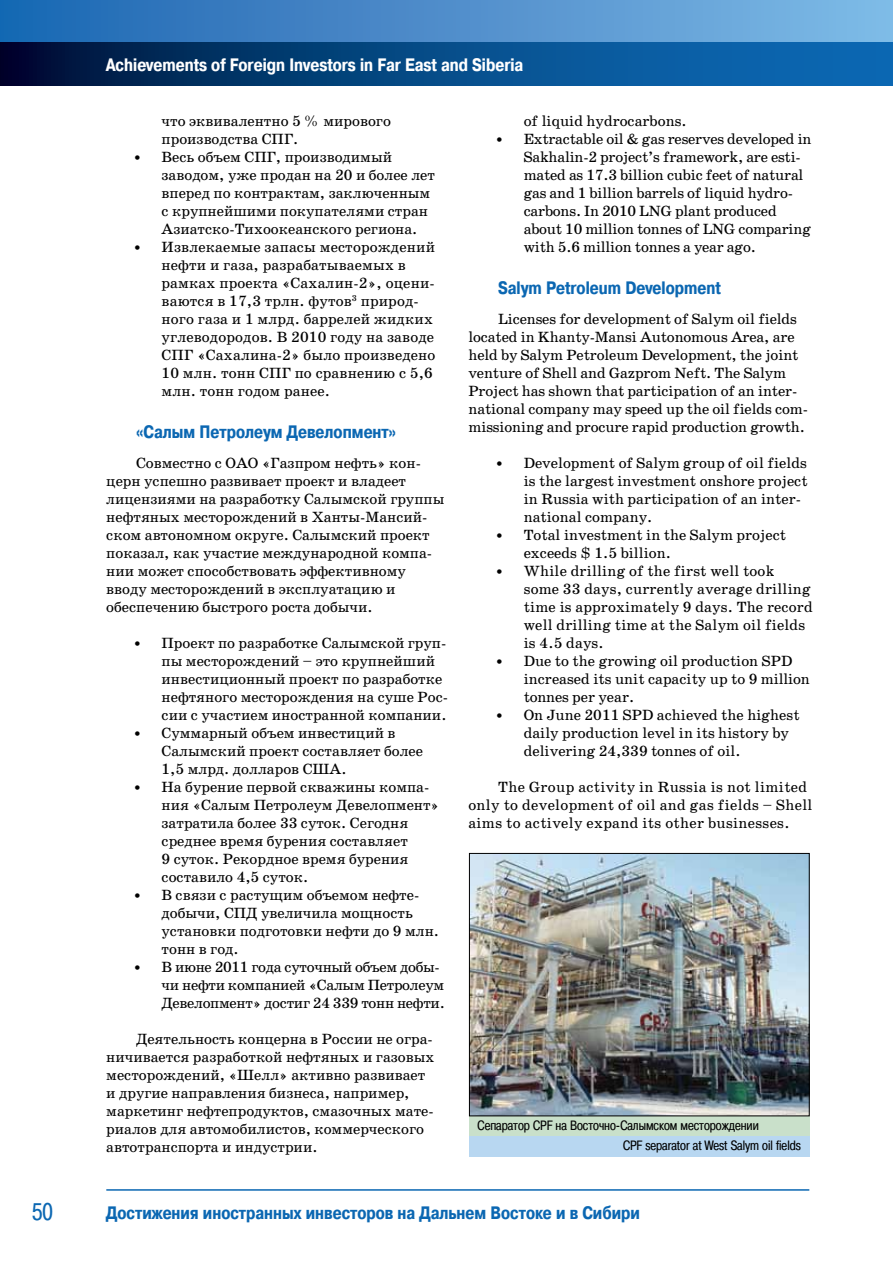
<style>
.page{position:relative;width:893px;height:1263px;background:#fff}
.page>*{position:absolute;margin:0;border:0;box-sizing:border-box;transform-origin:0 0}
.t1{font:24px "Pragmatica Cond C";color:#0b67b2}
.t2{font:700 18px "Pragmatica Cond C";color:#0b67b2}
.t3{font:700 18px "Pragmatica Cond C";color:#fff}
.t4{font:15px/18px "School Book C";color:#000}
.t5{font:15px/18px "School Book C";letter-spacing:.02em;color:#000}
.t6{font:15px/18px "School Book C";letter-spacing:-.02em;color:#000}
.t7{font:13.5px "Pragmatica Cond C";color:#000}
.s1{font-family:"Zapf Chancery";font-weight:500;font-style:italic}
</style>
<div class="page">
<div style="left:469px;top:1135px;width:341px;height:22px;background:#b8d7f1"></div>
<div style="left:469px;top:1116px;width:341px;height:20px;background:#c9e0ca"></div>
<img style="left:471px;top:855px;width:337px;height:259px">
<div style="left:469px;top:853px;width:341px;height:263px;border:1px solid #000"></div>
<svg style="left:0;top:0;width:893px;height:43px;background:#4c8dc9"></svg>
<svg style="left:0;top:43px;width:893px;height:42px;background:#054581"></svg>
<hr style="left:106px;top:1189px;width:703px;height:2px;background:#0b67b2">
<h1 class="t1" style="left:32px;top:1198px;width:22px">50</h1>
<p class="t3" style="left:106px;top:55px;width:419px">Achievements of Foreign Investors in Far East and Siberia</p>
<p class="t4" style="left:162px;top:112px;width:231px">что эквивалентно 5 % мирового производства СПГ.</p>
<p class="t4" style="left:162px;top:148px;width:275px;text-indent:-30px"><span class="s1">•</span>• Весь объем СПГ, производимый заводом, уже продан на 20 и более лет вперед по контрактам, заключенным с крупнейшими покупателями стран Азиатско-Тихоокеанского региона.</p>
<p class="t4" style="left:162px;top:238px;width:275px;text-indent:-30px"><span class="s1">•</span>• Извлекаемые запасы месторождений нефти и газа, разрабатываемых в рамках проекта «Сахалин-2», оцени&shy;ваются в 17,3 трлн. футов<sup>3</sup> природ&shy;ного газа и 1 млрд. баррелей жидких углеводородов. В 2010 году на заводе СПГ «Сахалина-2» было произведено 10 млн. тонн СПГ по сравнению с 5,6 млн. тонн годом ранее.</p>
<p class="t2" style="left:136px;top:422px;width:262px">«Салым Петролеум Девелопмент»</p>
<p class="t4" style="left:106px;top:454px;width:340px;text-indent:30px">Совместно с ОАО «Газпром нефть» кон&shy;церн успешно развивает проект и владеет лицензиями на разработку Салымской группы нефтяных месторождений в Ханты-Мансий&shy;ском автономном округе. Салымский проект показал, как участие международной компа&shy;нии может способствовать эффективному вводу месторождений в эксплуатацию и обеспечению быстрого роста добычи.</p>
<p class="t4" style="left:162px;top:634px;width:288px;text-indent:-30px"><span class="s1">•</span>• Проект по разработке Салымской груп&shy;пы месторождений – это крупнейший инвестиционный проект по разработке нефтяного месторождения на суше Рос&shy;сии с участием иностранной компании.</p>
<p class="t4" style="left:162px;top:724px;width:263px;text-indent:-30px"><span class="s1">•</span>• Суммарный объем инвестиций в<br>Салымский проект составляет более<br>1,5 млрд. долларов США.</p>
<p class="t4" style="left:162px;top:778px;width:279px;text-indent:-30px"><span class="s1">•</span>• На бурение первой скважины компа&shy;ния «Салым Петролеум Девелопмент» затратила более 33 суток. Сегодня среднее время бурения составляет<br>9 суток. Рекордное время бурения составило 4,5 суток.</p>
<p class="t4" style="left:162px;top:886px;width:279px;text-indent:-30px"><span class="s1">•</span>• В связи с растущим объемом нефте&shy;добычи, СПД увеличила мощность установки подготовки нефти до 9 млн. тонн в год.</p>
<p class="t6" style="left:162px;top:958px;width:285px;text-indent:-30px"><span class="s1">•</span>• В июне 2011 года суточный объем добы&shy;чи нефти компанией «Салым Петролеум<br>Девелопмент» достиг 24 339 тонн нефти.</p>
<p class="t4" style="left:106px;top:1030px;width:330px;text-indent:30px">Деятельность концерна в России не огра&shy;ничивается разработкой нефтяных и газовых месторождений, «Шелл» активно развивает и другие направления бизнеса, например, маркетинг нефтепродуктов, смазочных мате&shy;риалов для автомобилистов, коммерческого автотранспорта и индустрии.</p>
<p class="t4" style="left:524px;top:112px;width:164px">of liquid hydrocarbons.</p>
<p class="t4" style="left:524px;top:130px;width:289px;text-indent:-30px"><span class="s1">•</span>• Extractable oil &amp; gas reserves developed in Sakhalin-2 project’s framework, are esti&shy;mated as 17.3 billion cubic feet of natural gas and 1 billion barrels of liquid hydro&shy;carbons. In 2010 LNG plant produced about 10 million tonnes of LNG comparing with 5.6 million tonnes a year ago.</p>
<p class="t2" style="left:498px;top:278px;width:224px">Salym Petroleum Development</p>
<p class="t4" style="left:468px;top:310px;width:341px;text-indent:30px">Licenses for development of Salym oil fields located in Khanty-Mansi Autonomous Area, are held by Salym Petroleum Development, the joint venture of Shell and Gazprom Neft. The Salym Project has shown that participation of an inter&shy;national company may speed up the oil fields com&shy;missioning and procure rapid production growth.</p>
<p class="t4" style="left:524px;top:454px;width:285px;text-indent:-30px"><span class="s1">•</span>• Development of Salym group of oil fields is the largest investment onshore project in Russia with participation of an inter&shy;national company.</p>
<p class="t4" style="left:524px;top:526px;width:264px;text-indent:-30px"><span class="s1">•</span>• Total investment in the Salym project exceeds $ 1.5 billion.</p>
<p class="t4" style="left:524px;top:562px;width:291px;text-indent:-30px"><span class="s1">•</span>• While drilling of the first well took some 33 days, currently average drilling time is approximately 9 days. The record well drilling time at the Salym oil fields is 4.5 days.</p>
<p class="t4" style="left:524px;top:652px;width:287px;text-indent:-30px"><span class="s1">•</span>• Due to the growing oil production SPD increased its unit capacity up to 9 million tonnes per year.</p>
<p class="t4" style="left:524px;top:706px;width:277px;text-indent:-30px"><span class="s1">•</span>• On June 2011 SPD achieved the highest daily production level in its history by delivering 24,339 tonnes of oil.</p>
<p class="t5" style="left:468px;top:778px;width:346px;text-indent:30px">The Group activity in Russia is not limited only to development of oil and gas fields – Shell aims to actively expand its other businesses.</p>
<p class="t7" style="left:478px;top:1118px;width:283px">Сепаратор CPF на Восточно-Салымском месторождении</p>
<p class="t7" style="left:623px;top:1137px;width:179px">CPF separator at West Salym oil fields</p>
<p class="t2" style="left:106px;top:1203px;width:535px">Достижения иностранных инвесторов на Дальнем Востоке и в Сибири</p>
</div>
